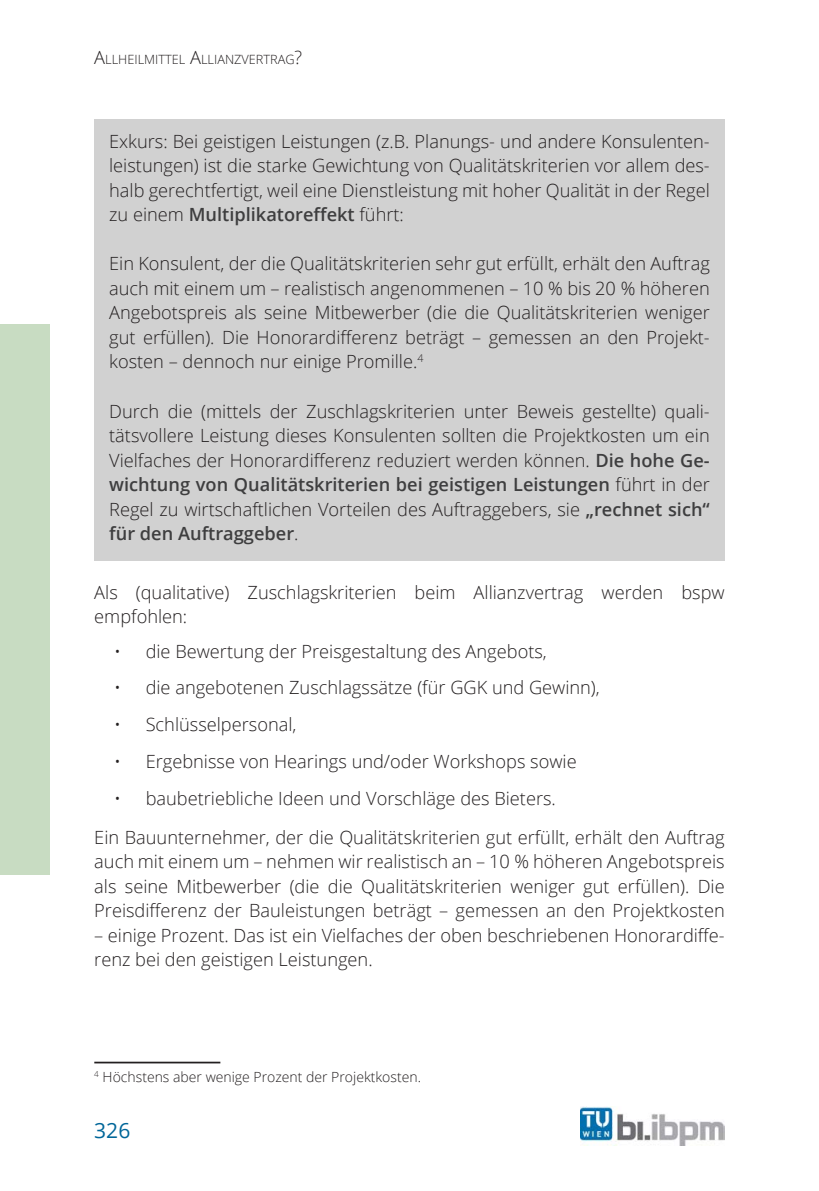
<style>
.page{position:relative;width:819px;height:1191px;background:#fff}
.page>*{position:absolute;margin:0;border:0;box-sizing:border-box;transform-origin:0 0}
.t1{font:21px "Open Sans";color:#069}
.Mengentext{font:300 18.2px/24.5px "Open Sans";color:#231f20;text-align:justify}
.t2{font:300 14px "Open Sans";color:#231f20}
.Kopfzeile_Überschrif{font:300 12.78px "Open Sans";color:#231f20}
.s1{font-size:18.2px}
.s2{font-weight:600;color:#3e3e3f}
</style>
<div class="page">
<div style="left:0;top:324px;width:50px;height:551px;background:#c8dcc2"></div>
<img style="left:580px;top:1106px;width:144px;height:39px">
<hr style="left:94px;top:1061px;width:126px;height:2px;background:#231f20">
<div style="left:94px;top:119px;width:630px;height:441px;background:#d1d1d1"></div>
<p class="Kopfzeile_Überschrif" style="left:94px;top:50px;width:209px"><span class="s1">A</span>LLHEI LMITTEL <span class="s1">A</span>LLIANZVERTRAG<span class="s1">?</span></p>
<p class="Mengentext" style="left:109px;top:129px;width:602px">Exkurs: Bei geistigen Leistungen (z.B. Planungs- und andere Konsulenten&shy;leistungen) ist die starke Gewichtung von Qualitätskriterien vor allem des&shy;halb gerechtfertigt, weil eine Dienstleistung mit hoher Qualität in der Regel zu einem <span class="s2">Multiplikatoreffekt</span> führt:</p>
<p class="Mengentext" style="left:109px;top:251px;width:602px">Ein Konsulent, der die Qualitätskriterien sehr gut erfüllt, erhält den Auftrag auch mit einem um – realistisch angenommenen – 10 % bis 20 % höheren Angebotspreis als seine Mitbewerber (die die Qualitätskriterien weniger gut erfüllen). Die Honorardifferenz beträgt – gemessen an den Projekt&shy;kosten – dennoch nur einige Promille.<sup>4</sup></p>
<p class="Mengentext" style="left:109px;top:398px;width:602px">Durch die (mittels der Zuschlagskriterien unter Beweis gestellte) quali&shy;tätsvollere Leistung dieses Konsulenten sollten die Projektkosten um ein Vielfaches der Honorardifferenz reduziert werden können. <span class="s2">Die hohe Ge&shy;wichtung von Qualitätskriterien bei geistigen Leistungen</span> führt in der Regel zu wirtschaftlichen Vorteilen des Auftraggebers, sie <span class="s2">„rechnet sich“ für den Auftraggeber</span>.</p>
<p class="Mengentext" style="left:94px;top:579px;width:632px">Als (qualitative) Zuschlagskriterien beim Allianzvertrag werden bspw empfohlen:</p>
<p class="Mengentext" style="left:114px;top:638px;width:434px">• die Bewertung der Preisgestaltung des Angebots,</p>
<p class="Mengentext" style="left:114px;top:675px;width:487px">• die angebotenen Zuschlagssätze (für GGK und Gewinn),</p>
<p class="Mengentext" style="left:114px;top:712px;width:184px">• Schlüsselpersonal,</p>
<p class="Mengentext" style="left:114px;top:748px;width:464px">• Ergebnisse von Hearings und/oder Workshops sowie</p>
<p class="Mengentext" style="left:114px;top:785px;width:443px">• baubetriebliche Ideen und Vorschläge des Bieters.</p>
<p class="Mengentext" style="left:94px;top:824px;width:632px">Ein Bauunternehmer, der die Qualitätskriterien gut erfüllt, erhält den Auftrag auch mit einem um – nehmen wir realistisch an – 10 % höheren Angebotspreis als seine Mitbewerber (die die Qualitätskriterien weniger gut erfüllen). Die Preisdifferenz der Bauleistungen beträgt – gemessen an den Projektkosten</p>
<p class="Mengentext" style="left:94px;top:922px;width:632px">– einige Prozent. Das ist ein Vielfaches der oben beschriebenen Honorardiffe&shy;renz bei den geistigen Leistungen.<sup>4</sup></p>
<p class="t2" style="left:94px;top:1067px;width:328px"><sup>4</sup> Höchstens aber wenige Prozent der Projektkosten.</p>
<p class="t1" style="left:94px;top:1116px;width:38px">326</p>
</div>
